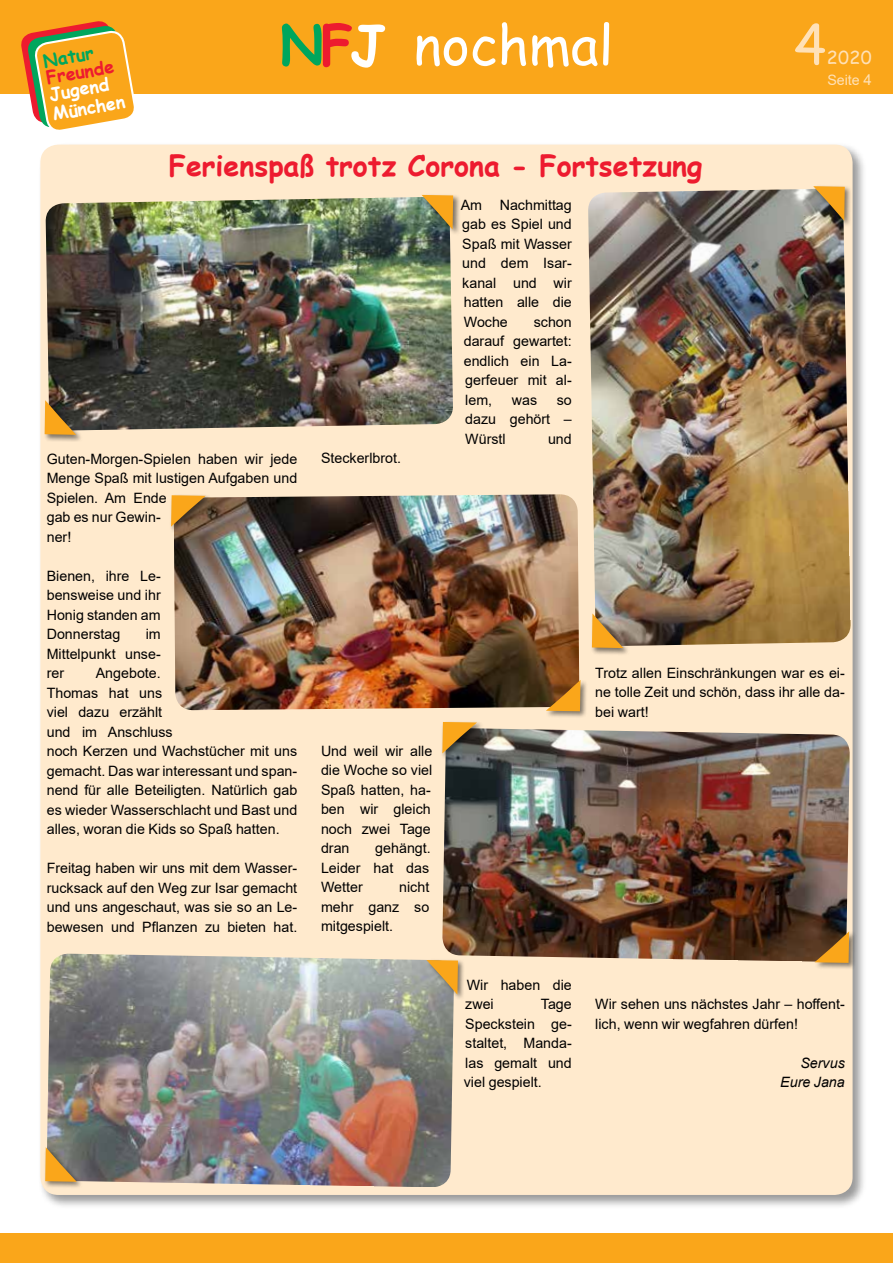
<style>
.page{position:relative;width:893px;height:1263px;background:#fff}
.page>*{position:absolute;margin:0;border:0;box-sizing:border-box;transform-origin:0 0}
.t1{font:54px "Comic Sans MS";color:#fff}
.t2{font:54px "Comic Sans MS";color:#ffe1b7}
.t3{font:700 28.5px "Comic Sans MS";color:#ed1b2f}
.t4{font:18px "Comic Sans MS";color:#ffe1b7}
.t5{font:700 17.85px/19.8px "Comic Sans MS";color:#fff}
.t6{font:700 17.85px "Comic Sans MS";color:#ed1b2f}
.t7{font:700 17.85px "Comic Sans MS";color:#00a65d}
.t8{font:14.25px/19.5px "Arial";color:#000;text-align:justify}
.t9{font:italic 14.25px/19.5px "Arial";color:#000;text-align:right}
.t10{font:14.25px "Arial";color:#ffe1b7}
.s1{font-weight:700;color:#00a65d}
.s2{font-weight:700;color:#ed1b2f}
.s3{font-weight:700}
.s4{font-size:15px}
</style>
<div class="page">
<div style="left:0;top:1233px;width:893px;height:30px;background:#faa61a"></div>
<div style="left:0;top:0;width:893px;height:94px;background:#faa61a"></div>
<svg style="left:21px;top:21px;width:113px;height:109px"></svg>
<div style="left:38px;top:142px;width:829px;height:1067px;background:#000;opacity:.4"></div>
<div style="left:40px;top:145px;width:813px;height:1050px;background:#ffeacd;border-radius:18px"></div>
<img style="left:45px;top:197px;width:408px;height:234px">
<img style="left:47px;top:954px;width:407px;height:233px">
<img style="left:442px;top:728px;width:408px;height:234px">
<img style="left:174px;top:494px;width:405px;height:216px">
<img style="left:588px;top:189px;width:263px;height:457px">
<div style="left:169px;top:493px;width:44px;height:40px;background:#000;opacity:.5"></div>
<svg style="left:171px;top:495px;width:35px;height:32px"></svg>
<div style="left:441px;top:720px;width:43px;height:40px;background:#000;opacity:.5"></div>
<svg style="left:442px;top:722px;width:35px;height:31px"></svg>
<div style="left:545px;top:679px;width:43px;height:40px;background:#000;opacity:.5"></div>
<svg style="left:546px;top:680px;width:34px;height:31px"></svg>
<div style="left:814px;top:931px;width:42px;height:40px;background:#000;opacity:.5"></div>
<svg style="left:814px;top:931px;width:35px;height:32px"></svg>
<div style="left:43px;top:400px;width:40px;height:42px;background:#000;opacity:.5"></div>
<svg style="left:45px;top:400px;width:31px;height:35px"></svg>
<div style="left:43px;top:1146px;width:40px;height:43px;background:#000;opacity:.5"></div>
<svg style="left:45px;top:1147px;width:32px;height:35px"></svg>
<div style="left:590px;top:613px;width:40px;height:42px;background:#000;opacity:.5"></div>
<svg style="left:592px;top:613px;width:31px;height:35px"></svg>
<div style="left:421px;top:193px;width:40px;height:43px;background:#000;opacity:.5"></div>
<svg style="left:422px;top:195px;width:31px;height:35px"></svg>
<div style="left:426px;top:958px;width:40px;height:43px;background:#000;opacity:.5"></div>
<svg style="left:426px;top:960px;width:32px;height:35px"></svg>
<div style="left:813px;top:184px;width:39px;height:44px;background:#000;opacity:.5"></div>
<svg style="left:813px;top:186px;width:32px;height:35px"></svg>
<p class="t7" style="left:41px;top:48px;width:52px;rotate:-10deg">Natur</p>
<p class="t6" style="left:44px;top:65px;width:70px;rotate:-10deg">Freunde</p>
<p class="t5" style="left:48px;top:84px;width:75px;rotate:-10deg">Jugend<br>München</p>
<h1 class="t1" style="left:280px;top:5px;width:335px"><span class="s1">N</span><span class="s2">F</span><span class="s3">J</span> nochmal</h1>
<h1 class="t2" style="left:794px;top:5px;width:34px">4</h1>
<p class="t4" style="left:827px;top:45px;width:46px">2020</p>
<p class="t10" style="left:827px;top:71px;width:46px">Seite <span class="s4">4</span></p>
<h2 class="t3" style="left:169px;top:144px;width:535px">Ferienspaß trotz Corona - Fortsetzung</h2>
<p class="t8" style="left:461px;top:195px;width:112px">Am Nachmittag gab es Spiel und Spaß mit Wasser und dem Isar&shy;kanal und wir hatten alle die Woche</p>
<p class="t8" style="left:464px;top:312px;width:109px;text-indent:70px">schon darauf gewartet: endlich ein La&shy;gerfeuer mit al&shy;lem,</p>
<p class="t8" style="left:465px;top:390px;width:108px;text-indent:91px">so dazu gehört – Würstl</p>
<p class="t8" style="left:512px;top:390px;width:27px">was</p>
<p class="t8" style="left:548px;top:429px;width:25px">und</p>
<p class="t8" style="left:47px;top:449px;width:252px;text-align:left">Guten-Morgen-Spielen haben wir jede<br>Menge Spaß mit lustigen Aufgaben und<br>Spielen. Am Ende<br>gab es nur Gewin-<br>ner!</p>
<p class="t8" style="left:47px;top:566px;width:115px">Bienen, ihre Le&shy;bensweise und ihr Honig standen am Donnerstag</p>
<p class="t8" style="left:47px;top:624px;width:115px;text-indent:99px">im Mittelpunkt unse&shy;rer</p>
<p class="t8" style="left:47px;top:663px;width:252px;text-align:left;text-indent:49px">Angebote.<br>Thomas hat uns<br>viel dazu erzählt<br>und im Anschluss<br>noch Kerzen und Wachstücher mit uns gemacht. Das war interessant und span&shy;nend für alle Beteiligten. Natürlich gab es wieder Wasserschlacht und Bast und alles, woran die Kids so Spaß hatten.</p>
<p class="t8" style="left:47px;top:858px;width:252px">Freitag haben wir uns mit dem Wasser&shy;rucksack auf den Weg zur Isar gemacht und uns angeschaut, was sie so an Le&shy;bewesen und Pflanzen zu bieten hat.</p>
<p class="t8" style="left:321px;top:448px;width:81px">Steckerlbrot.</p>
<p class="t8" style="left:321px;top:741px;width:113px">Und weil wir alle die Woche so viel Spaß hatten, ha&shy;ben wir gleich noch zwei Tage dran</p>
<p class="t8" style="left:321px;top:838px;width:111px;text-indent:54px">gehängt.<br>Leider hat das Wetter</p>
<p class="t8" style="left:321px;top:877px;width:110px;text-indent:78px">nicht mehr ganz so mitgespielt.</p>
<p class="t8" style="left:595px;top:663px;width:251px">Trotz allen Einschränkungen war es ei&shy;ne tolle Zeit und schön, dass ihr alle da&shy;bei wart!</p>
<p class="t8" style="left:465px;top:975px;width:108px">Wir haben die zwei</p>
<p class="t8" style="left:464px;top:994px;width:110px;text-indent:77px">Tage Speckstein ge&shy;staltet, Manda&shy;las gemalt und viel gespielt.</p>
<p class="t8" style="left:595px;top:994px;width:251px">Wir sehen uns nächstes Jahr – hoffent&shy;lich, wenn wir wegfahren dürfen!</p>
<p class="t9" style="left:780px;top:1053px;width:66px">Servus<br>Eure Jana</p>
</div>
